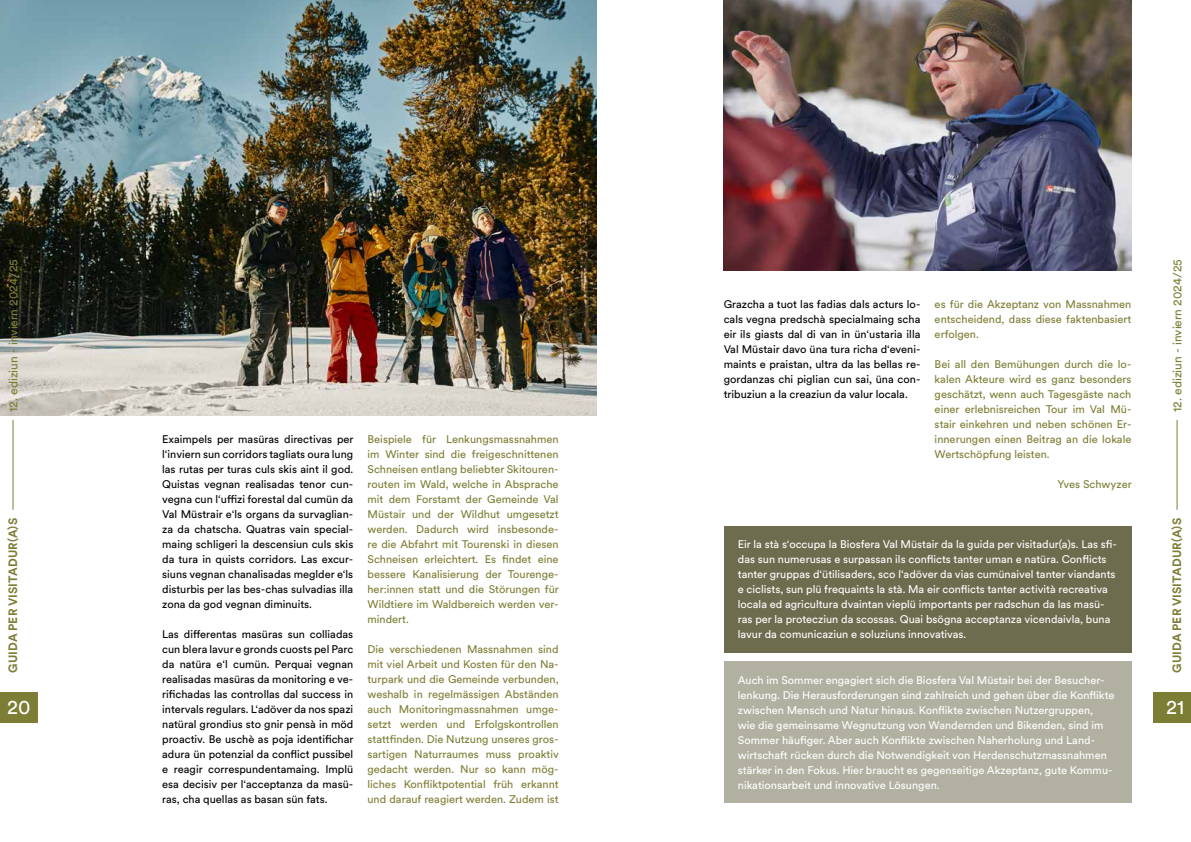
<style>
.page{position:relative;width:1191px;height:842px;background:#fff}
.page>*{position:absolute;margin:0;border:0;box-sizing:border-box;transform-origin:0 0}
.t1{font:20px "Circulargraubuenden";color:#fff}
.t2{font:12px "Circulargraubuenden";color:#7d7e35}
.t3{font:700 12px "Circulargraubuenden";letter-spacing:.01em;color:#7d7e35}
.t4{font:11px/15px "Circulargraubuenden";color:#000;text-align:justify}
.t5{font:11px/15px "Circulargraubuenden";color:#7d7e35;text-align:justify}
.t6{font:11px/15px "Circulargraubuenden";color:#fff}
</style>
<div class="page">
<img style="left:0;top:0;width:596px;height:415px">
<hr style="left:1176px;top:420px;width:1px;height:90px;background:#7d7e35">
<hr style="left:13px;top:420px;width:1px;height:90px;background:#7d7e35">
<div style="left:723px;top:661px;width:408px;height:142px;background:#b2b1a1"></div>
<div style="left:723px;top:526px;width:408px;height:127px;background:#6e6c4f"></div>
<img style="left:723px;top:0;width:408px;height:271px">
<div style="left:1153px;top:692px;width:38px;height:30px;background:#7d7e35"></div>
<div style="left:0;top:692px;width:38px;height:30px;background:#7d7e35"></div>
<p class="t2" style="left:5px;top:412px;width:154px;rotate:-90deg">12. ediziun - inviern 2024/25</p>
<p class="t2" style="left:1169px;top:412px;width:154px;rotate:-90deg">12. ediziun - inviern 2024/25</p>
<p class="t4" style="left:723px;top:296px;width:198px">Grazcha a tuot las fadias dals acturs lo&shy;cals vegna predschà specialmaing scha eir ils giasts dal di van in ün‘ustaria illa Val Müstair davo üna tura richa d‘eveni&shy;maints e praistan, ultra da las bellas re&shy;gordanzas chi piglian cun sai, üna con&shy;tribuziun a la creaziun da valur locala.</p>
<p class="t5" style="left:934px;top:296px;width:198px">es für die Akzeptanz von Massnahmen entscheidend, dass diese faktenbasiert erfolgen.</p>
<p class="t5" style="left:934px;top:356px;width:198px;text-align:left">Bei all den Bemühungen durch die lo&shy;kalen Akteure wird es ganz besonders geschätzt, wenn auch Tagesgäste nach einer erlebnisreichen Tour im Val Mü&shy;stair einkehren und neben schönen Er&shy;innerungen einen Beitrag an die lokale Wertschöpfung leisten.</p>
<p class="t5" style="left:1057px;top:476px;width:76px">Yves Schwyzer</p>
<p class="t5" style="left:367px;top:431px;width:193px">Beispiele für Lenkungsmassnahmen im Winter sind die freigeschnittenen Schneisen entlang beliebter Skitouren&shy;routen im Wald, welche in Absprache mit dem Forstamt der Gemeinde Val Müstair und der Wildhut umgesetzt werden. Dadurch wird insbesonde&shy;re die Abfahrt mit Tourenski in diesen Schneisen erleichtert. Es findet eine bessere Kanalisierung der Tourenge&shy;her:innen statt und die Störungen für Wildtiere im Waldbereich werden ver&shy;mindert.</p>
<p class="t5" style="left:367px;top:641px;width:193px">Die verschiedenen Massnahmen sind mit viel Arbeit und Kosten für den Na&shy;turpark und die Gemeinde verbunden, weshalb in regelmässigen Abständen auch Monitoringmassnahmen umge&shy;setzt werden und Erfolgskontrollen stattfinden. Die Nutzung unseres gros&shy;sartigen Naturraumes muss proaktiv gedacht werden. Nur so kann mög&shy;liches Konfliktpotential früh erkannt und darauf reagiert werden. Zudem ist</p>
<p class="t4" style="left:162px;top:431px;width:193px">Exaimpels per masüras directivas per l‘inviern sun corridors tagliats oura lung las rutas per turas culs skis aint il god.<br>Quistas vegnan realisadas tenor cun&shy;vegna cun l‘uffizi forestal dal cumün da Val Müstrair e‘ls organs da survaglian&shy;za da chatscha. Quatras vain special&shy;maing schligeri la descensiun culs skis da tura in quists corridors. Las excur&shy;siuns vegnan chanalisadas meglder e‘ls disturbis per las bes-chas sulvadias illa zona da god vegnan diminuits.</p>
<p class="t4" style="left:162px;top:626px;width:193px">Las differentas masüras sun colliadas cun blera lavur e gronds cuosts pel Parc da natüra e‘l cumün. Perquai vegnan realisadas masüras da monitoring e ve&shy;rifichadas las controllas dal success in intervals regulars. L‘adöver da nos spazi natüral grondius sto gnir pensà in möd proactiv. Be uschè as poja identifichar adura ün potenzial da conflict pussibel e reagir correspundentamaing. Implü esa decisiv per l‘acceptanza da masü&shy;ras, cha quellas as basan sün fats.</p>
<p class="t3" style="left:5px;top:672px;width:156px;rotate:-90deg">GUIDA PER VISITADUR(A)S</p>
<p class="t3" style="left:1168px;top:672px;width:156px;rotate:-90deg">GUIDA PER VISITADUR(A)S</p>
<p class="t6" style="left:738px;top:672px;width:378px">Auch im Sommer engagiert sich die Biosfera Val Müstair bei der Besucher&shy;lenkung. Die Herausforderungen sind zahlreich und gehen über die Konflikte zwischen Mensch und Natur hinaus. Konflikte zwischen Nutzergruppen,<br>wie die gemeinsame Wegnutzung von Wandernden und Bikenden, sind im Sommer häufiger. Aber auch Konflikte zwischen Naherholung und Land&shy;wirtschaft rücken durch die Notwendigkeit von Herdenschutzmassnahmen stärker in den Fokus. Hier braucht es gegenseitige Akzeptanz, gute Kommu&shy;nikationsarbeit und innovative Lösungen.</p>
<p class="t6" style="left:738px;top:537px;width:381px">Eir la stà s‘occupa la Biosfera Val Müstair da la guida per visitadur(a)s. Las sfi&shy;das sun numerusas e surpassan ils conflicts tanter uman e natüra. Conflicts tanter gruppas d‘ütilisaders, sco l‘adöver da vias cumünaivel tanter viandants e ciclists, sun plü frequaints la stà. Ma eir conflicts tanter actività recreativa locala ed agricultura dvaintan vieplü importants per radschun da las masü&shy;ras per la protecziun da scossas. Quai bsögna acceptanza vicendaivla, buna lavur da comunicaziun e soluziuns innovativas.</p>
<h1 class="t1" style="left:7px;top:693px;width:25px">20</h1>
<h1 class="t1" style="left:1166px;top:693px;width:20px">21</h1>
</div>
